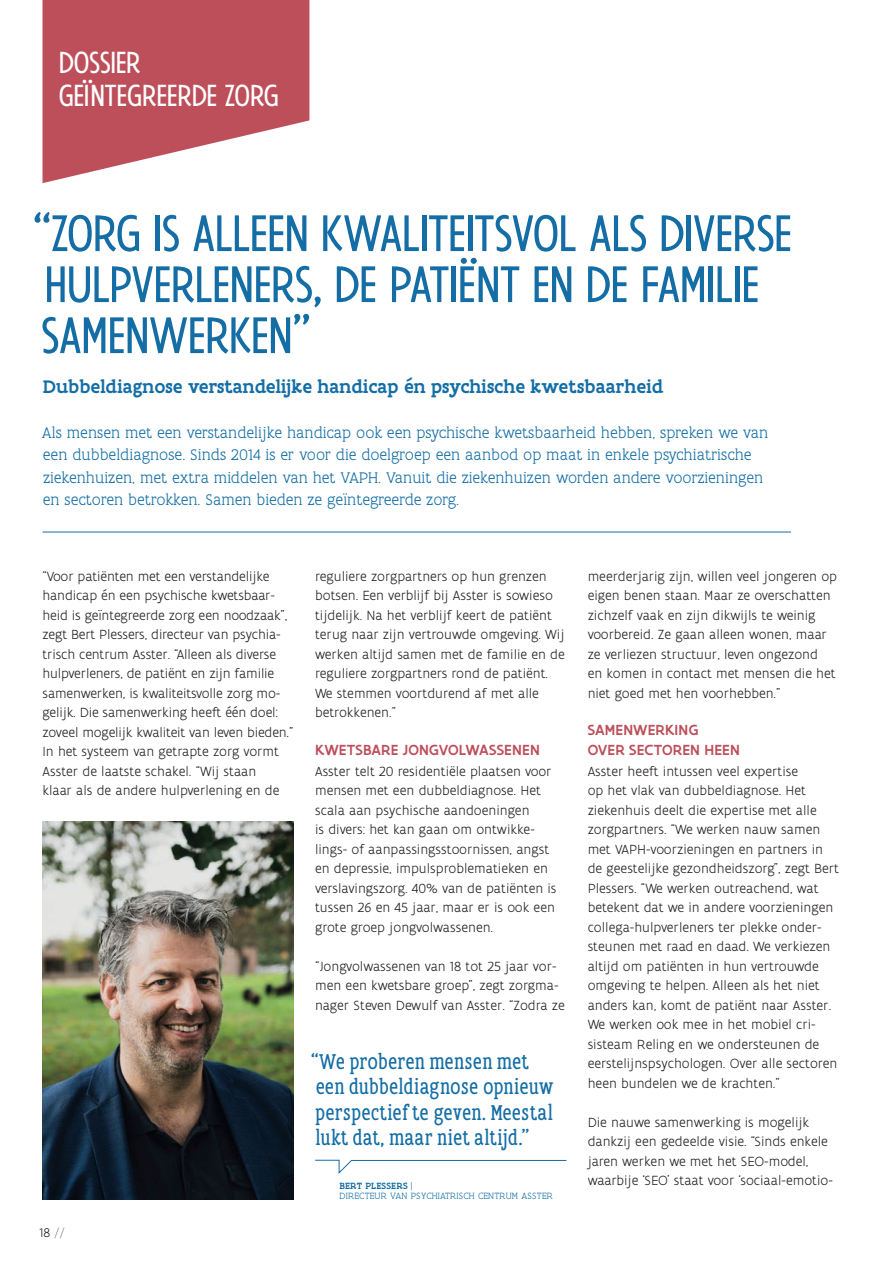
<style>
.page{position:relative;width:893px;height:1263px;background:#fff}
.page>*{position:absolute;margin:0;border:0;box-sizing:border-box;transform-origin:0 0}
.ART_Titel{font:condensed 55.5px/51px "Flanders Art Sans Pro";letter-spacing:-.02em;color:#146ea5}
.ART_Titel-2{font:condensed 33px "Flanders Art Sans Pro";letter-spacing:-.015em;color:#fff}
.Quote_Negatief{font:condensed 23.1px/25.2px "Flanders Art Serif Pro";letter-spacing:-.005em;color:#146ea5}
.ART_Intro{font:500 19.5px "Flanders Art Serif Pro";color:#146ea5}
.ART_Intro-2{font:300 16.5px/22.5px "Flanders Art Serif Pro";color:#146ea5}
.ART_Subtitel{font:500 15.75px/19.5px "Flanders Art Sans";letter-spacing:.01em;color:#bd4f5b}
.ART_Body{font:300 14.25px/19.5px "Flanders Art Sans";color:#231f20}
.t1{font:300 13.5px "Flanders Art Sans";color:#231f20}
.Quote_Negatief_Naam{font:300 9.75px/10.5px "Flanders Art Serif Pro";letter-spacing:.02em;color:#146ea5}
.s1{font-family:"Flanders Art Sans Pro";font-weight:100}
.s2{font-weight:500}
</style>
<div class="page">
<svg style="left:43px;top:0;width:266px;height:183px;fill:#bd4f5b"></svg>
<svg style="left:315px;top:1159px;width:252px;height:15px"></svg>
<hr style="left:43px;top:532px;width:748px;height:1px;background:#146ea5">
<img style="left:43px;top:821px;width:251px;height:378px">
<p class="ART_Titel-2" style="left:59px;top:43px;width:84px">DOSSIER</p>
<p class="ART_Titel-2" style="left:59px;top:76px;width:222px">GEÏNTEGREERDE ZORG</p>
<p class="ART_Titel" style="left:32px;top:209px;width:762px">“ZORG IS ALLEEN KWALITEITSVOL ALS DIVERSE<br>HULPVERLENERS, DE PATIËNT EN DE FAMILIE<br>SAMENWERKEN”</p>
<p class="ART_Intro" style="left:43px;top:374px;width:622px">Dubbeldiagnose verstandelijke handicap én psychische kwetsbaarheid</p>
<p class="ART_Intro-2" style="left:42px;top:421px;width:728px">Als mensen met een verstandelijke handicap ook een psychische kwetsbaarheid hebben, spreken we van een dubbeldiagnose. Sinds 2014 is er voor die doelgroep een aanbod op maat in enkele psychiatrische ziekenhuizen, met extra middelen van het VAPH. Vanuit die ziekenhuizen worden andere voorzieningen en sectoren betrokken. Samen bieden ze geïntegreerde zorg.</p>
<p class="ART_Body" style="left:43px;top:566px;width:252px">“Voor patiënten met een verstandelijke handicap én een psychische kwetsbaar&shy;heid is geïntegreerde zorg een noodzaak”, zegt Bert Plessers, directeur van psychia&shy;trisch centrum Asster. “Alleen als diverse hulpverleners, de patiënt en zijn familie samenwerken, is kwaliteitsvolle zorg mo&shy;gelijk. Die samenwerking heeft één doel: zoveel mogelijk kwaliteit van leven bieden.”</p>
<p class="ART_Body" style="left:43px;top:742px;width:238px">In het systeem van getrapte zorg vormt<br>Asster de laatste schakel. “Wij staan klaar als de andere hulpverlening en de</p>
<p class="t1" style="left:39px;top:1224px;width:27px">18 <span class="s1">//</span></p>
<p class="ART_Body" style="left:315px;top:566px;width:251px">reguliere zorgpartners op hun grenzen botsen. Een verblijf bij Asster is sowieso tijdelijk. Na het verblijf keert de patiënt terug naar zijn vertrouwde omgeving. Wij werken altijd samen met de familie en de reguliere zorgpartners rond de patiënt.<br>We stemmen voortdurend af met alle betrokkenen.”</p>
<p class="ART_Subtitel" style="left:315px;top:740px;width:226px">KWETSBARE JONGVOLWASSENEN</p>
<p class="ART_Body" style="left:315px;top:761px;width:243px">Asster telt 20 residentiële plaatsen voor mensen met een dubbeldiagnose. Het scala aan psychische aandoeningen<br>is divers: het kan gaan om ontwikke&shy;lings- of aanpassingsstoornissen, angst en depressie, impulsproblematieken en verslavingszorg. 40% van de patiënten is tussen 26 en 45 jaar, maar er is ook een grote groep jongvolwassenen.</p>
<p class="ART_Body" style="left:315px;top:956px;width:251px">“Jongvolwassenen van 18 tot 25 jaar vor&shy;men een kwetsbare groep”, zegt zorgma&shy;nager Steven Dewulf van Asster. “Zodra ze</p>
<p class="Quote_Negatief" style="left:311px;top:1050px;width:245px">“We proberen mensen met een dubbeldiagnose opnieuw perspectief te geven. Meestal lukt dat, maar niet altijd.”</p>
<p class="Quote_Negatief_Naam" style="left:340px;top:1180px;width:215px"><span class="s2">BERT PLESSERS</span> |<br>DIRECTEUR VAN PSYCHIATRISCH CENTRUM ASSTER</p>
<p class="ART_Body" style="left:588px;top:566px;width:251px">meerderjarig zijn, willen veel jongeren op eigen benen staan. Maar ze overschatten zichzelf vaak en zijn dikwijls te weinig voorbereid. Ze gaan alleen wonen, maar ze verliezen structuur, leven ongezond<br>en komen in contact met mensen die het niet goed met hen voorhebben.”</p>
<p class="ART_Subtitel" style="left:588px;top:720px;width:154px">SAMENWERKING<br>OVER SECTOREN HEEN</p>
<p class="ART_Body" style="left:588px;top:761px;width:253px">Asster heeft intussen veel expertise<br>op het vlak van dubbeldiagnose. Het ziekenhuis deelt die expertise met alle zorgpartners. “We werken nauw samen met VAPH-voorzieningen en partners in de geestelijke gezondheidszorg”, zegt Bert Plessers. “We werken outreachend, wat betekent dat we in andere voorzieningen collega-hulpverleners ter plekke onder&shy;steunen met raad en daad. We verkiezen altijd om patiënten in hun vertrouwde omgeving te helpen. Alleen als het niet anders kan, komt de patiënt naar Asster.<br>We werken ook mee in het mobiel cri&shy;sisteam Reling en we ondersteunen de eerstelijnspsychologen. Over alle sectoren heen bundelen we de krachten.”</p>
<p class="ART_Body" style="left:588px;top:1112px;width:247px">Die nauwe samenwerking is mogelijk dankzij een gedeelde visie. “Sinds enkele jaren werken we met het SEO-model, waarbije ‘SEO’ staat voor ‘sociaal-emotio-</p>
</div>
